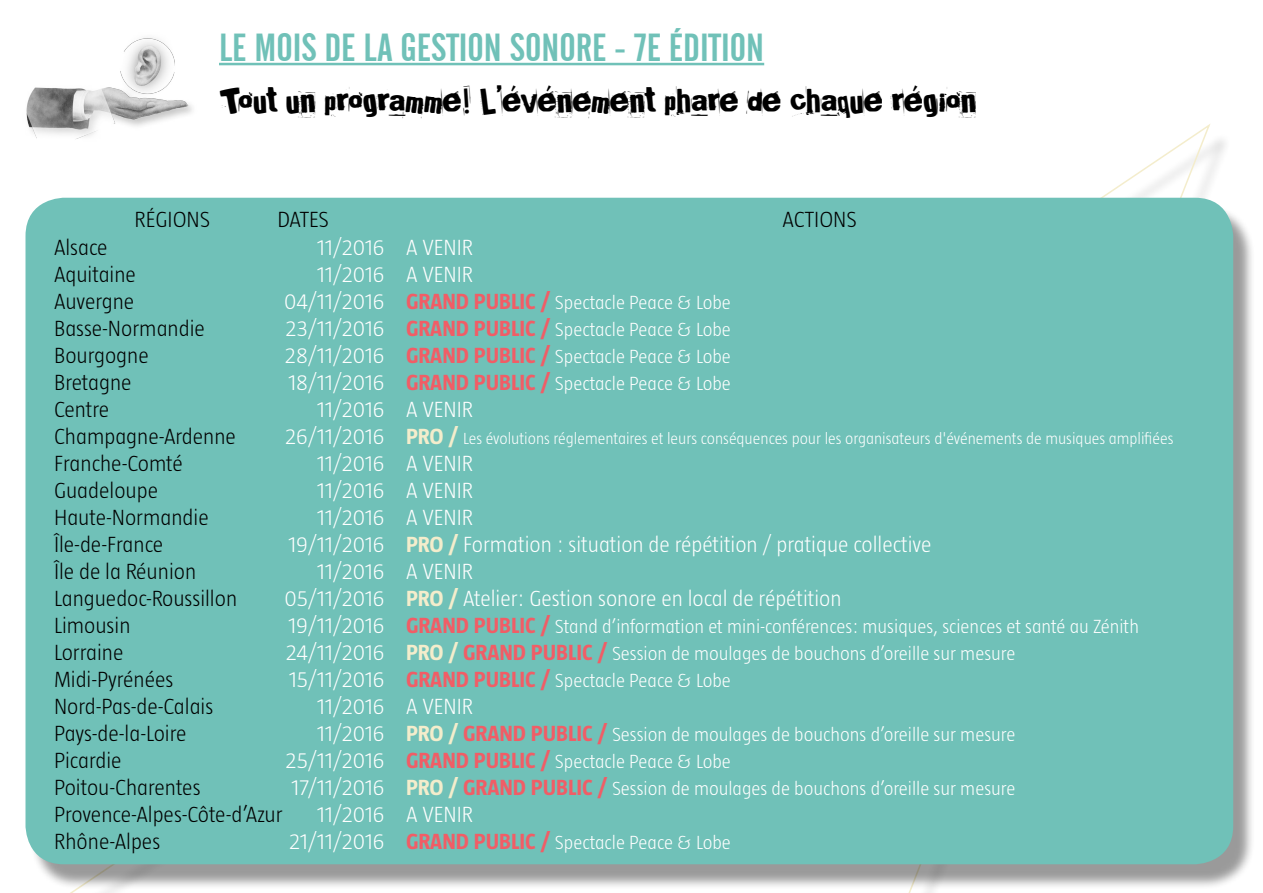
<style>
.page{position:relative;width:1263px;height:893px;background:#fff}
.page>*{position:absolute;margin:0;border:0;box-sizing:border-box;transform-origin:0 0}
.t1{font:45px "Broken 15";color:#000}
.t2{font:39px "Alternate Gothic No 2 BT";color:#70c1b8}
.t3{font:300 22.5px/27px "Taz";color:#fff}
.t4{font:300 22.5px/27px "Taz";color:#000}
.t5{font:300 19.5px/27px "Taz";color:#fff}
.t6{font:300 16.5px "Taz";color:#fff}
.s1{font-weight:700;font-size:22.5px;color:#f15d66}
.s2{font-weight:700;font-size:22.5px;color:#f4edcc}
.s3{font-weight:700;color:#f4edcc}
</style>
<div class="page">
<hr style="left:219px;top:63px;width:545px;height:2px;background:#70c1b8">
<div style="left:30px;top:205px;width:1226px;height:685px;background:#000;opacity:.4"></div>
<div style="left:26px;top:198px;width:1207px;height:666px;background:#70c1b8;border-radius:38px"></div>
<img style="left:26px;top:38px;width:212px;height:101px">
<h2 class="t2" style="left:219px;top:26px;width:547px">LE MOIS DE LA GESTION SONORE - 7E ÉDITION</h2>
<h1 class="t1" style="left:219px;top:76px;width:759px">Tout un programme! L’événement phare de chaque région</h1>
<p class="t4" style="left:134px;top:207px;width:77px">RÉGIONS</p>
<p class="t4" style="left:54px;top:234px;width:230px">Alsace<br>Aquitaine<br>Auvergne<br>Basse-Normandie<br>Bourgogne<br>Bretagne<br>Centre<br>Champagne-Ardenne<br>Franche-Comté<br>Guadeloupe<br>Haute-Normandie<br>Île-de-France<br>Île de la Réunion<br>Languedoc-Roussillon<br>Limousin<br>Lorraine<br>Midi-Pyrénées<br>Nord-Pas-de-Calais<br>Pays-de-la-Loire<br>Picardie<br>Poitou-Charentes<br>Provence-Alpes-Côte-d’Azur<br>Rhône-Alpes</p>
<p class="t4" style="left:277px;top:207px;width:53px">DATES</p>
<p class="t3" style="left:284px;top:234px;width:102px;text-align:right">11/2016<br>11/2016<br>04/11/2016<br>23/11/2016<br>28/11/2016<br>18/11/2016<br>11/2016<br>26/11/2016<br>11/2016<br>11/2016<br>11/2016<br>19/11/2016<br>11/2016<br>05/11/2016<br>19/11/2016<br>24/11/2016<br>15/11/2016<br>11/2016<br>11/2016<br>25/11/2016<br>17/11/2016<br>11/2016<br>21/11/2016</p>
<p class="t4" style="left:782px;top:207px;width:76px">ACTIONS</p>
<p class="t3" style="left:406px;top:234px;width:69px">A VENIR<br>A VENIR</p>
<p class="t5" style="left:406px;top:289px;width:326px;text-align:justify"><span class="s1">GRAND PUBLIC /</span> Spectacle Peace &amp; Lobe <span class="s1">GRAND PUBLIC /</span> Spectacle Peace &amp; Lobe <span class="s1">GRAND PUBLIC /</span> Spectacle Peace &amp; Lobe <span class="s1">GRAND PUBLIC /</span> Spectacle Peace &amp; Lobe</p>
<p class="t3" style="left:406px;top:396px;width:69px">A VENIR</p>
<p class="t6" style="left:406px;top:429px;width:769px"><span class="s2">PRO /</span> Les évolutions réglementaires et leurs conséquences pour les organisateurs d'événements de musiques amplifiées</p>
<p class="t3" style="left:406px;top:450px;width:527px">A VENIR<br>A VENIR<br>A VENIR<br><span class="s3">PRO /</span> Formation : situation de répétition / pratique collective<br>A VENIR<br><span class="s3">PRO /</span> Atelier: Gestion sonore en local de répétition</p>
<p class="t5" style="left:406px;top:613px;width:734px"><span class="s1">GRAND PUBLIC /</span> Stand d’information et mini-conférences: musiques, sciences et santé au Zénith<br><span class="s2">PRO /</span> <span class="s1">GRAND PUBLIC /</span> Session de moulages de bouchons d’oreille sur mesure<br><span class="s1">GRAND PUBLIC /</span> Spectacle Peace &amp; Lobe</p>
<p class="t3" style="left:406px;top:693px;width:69px">A VENIR</p>
<p class="t5" style="left:406px;top:721px;width:611px"><span class="s2">PRO /</span> <span class="s1">GRAND PUBLIC /</span> Session de moulages de bouchons d’oreille sur mesure<br><span class="s1">GRAND PUBLIC /</span> Spectacle Peace &amp; Lobe<br><span class="s2">PRO /</span> <span class="s1">GRAND PUBLIC /</span> Session de moulages de bouchons d’oreille sur mesure</p>
<p class="t3" style="left:406px;top:801px;width:69px">A VENIR</p>
<p class="t5" style="left:406px;top:829px;width:326px"><span class="s1">GRAND PUBLIC /</span> Spectacle Peace &amp; Lobe</p>
</div>
